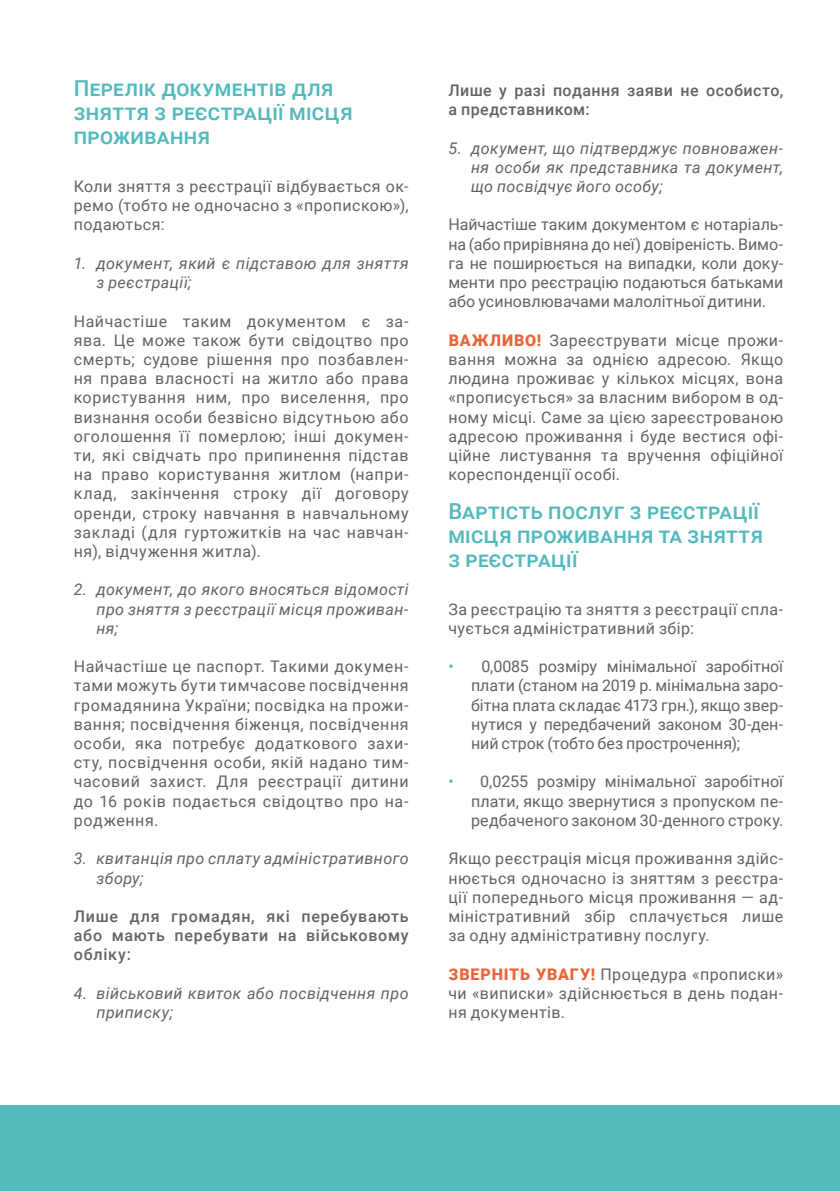
<style>
.page{position:relative;width:840px;height:1191px;background:#fff}
.page>*{position:absolute;margin:0;border:0;box-sizing:border-box;transform-origin:0 0}
.t1{font:500 22px/24px "Roboto";letter-spacing:.015em;color:#52b9bc}
.t2{font:16px/19.2px "Roboto";letter-spacing:.025em;color:#646363;text-align:justify}
.t3{font:italic 16px/19.2px "Roboto";letter-spacing:.025em;color:#646363}
.t4{font:500 16px/19.2px "Roboto";letter-spacing:.035em;color:#646363;text-align:justify}
.s1{font-weight:900;color:#e96539}
.s2{color:#52b9bc}
</style>
<div class="page">
<div style="left:0;top:1106px;width:839px;height:85px;background:#52b9bc"></div>
<h1 class="t1" style="left:74px;top:75px;width:280px">Перелік документів для зняття з реєстрації місця проживання</h1>
<p class="t2" style="left:74px;top:176px;width:336px">Коли зняття з реєстрації відбувається ок&shy;ремо (тобто не одночасно з «пропискою»), подаються:</p>
<p class="t3" style="left:96px;top:253px;width:313px;text-indent:-23px">1. документ, який є підставою для зняття з реєстрації;</p>
<p class="t2" style="left:74px;top:311px;width:336px">Найчастіше таким документом є за&shy;ява. Це може також бути свідоцтво про смерть; судове рішення про позбавлен&shy;ня права власності на житло або права користування ним, про виселення, про визнання особи безвісно відсутньою або оголошення її померлою; інші докумен&shy;ти, які свідчать про припинення підстав на право користування житлом (напри&shy;клад, закінчення строку дії договору оренди, строку навчання в навчальному закладі (для гуртожитків на час навчан&shy;ня), відчуження житла).</p>
<p class="t3" style="left:96px;top:579px;width:313px;text-align:justify;text-indent:-23px">2. документ, до якого вносяться відомості про зняття з реєстрації місця проживан&shy;ня;</p>
<p class="t2" style="left:74px;top:656px;width:336px">Найчастіше це паспорт. Такими докумен&shy;тами можуть бути тимчасове посвідчення громадянина України; посвідка на прожи&shy;вання; посвідчення біженця, посвідчення особи, яка потребує додаткового захи&shy;сту, посвідчення особи, якій надано тим&shy;часовий захист. Для реєстрації дитини до 16 років подається свідоцтво про на&shy;родження.</p>
<p class="t3" style="left:96px;top:848px;width:313px;text-indent:-23px">3. квитанція про сплату адміністративного збору;</p>
<p class="t4" style="left:74px;top:906px;width:336px">Лише для громадян, які перебувають або мають перебувати на військовому обліку:</p>
<p class="t3" style="left:96px;top:983px;width:313px;text-indent:-23px">4. військовий квиток або посвідчення про приписку;</p>
<p class="t4" style="left:448px;top:80px;width:336px">Лише у разі подання заяви не особисто, а представником:</p>
<p class="t3" style="left:471px;top:138px;width:313px;text-align:justify;text-indent:-23px">5. документ, що підтверджує повноважен&shy;ня особи як представника та документ, що посвідчує його особу;</p>
<p class="t2" style="left:448px;top:215px;width:336px">Найчастіше таким документом є нотаріаль&shy;на (або прирівняна до неї) довіреність. Вимо&shy;га не поширюється на випадки, коли доку&shy;менти про реєстрацію подаються батьками або усиновлювачами малолітньої дитини.</p>
<p class="t2" style="left:448px;top:330px;width:336px"><span class="s1">ВАЖЛИВО!</span> Зареєструвати місце прожи&shy;вання можна за однією адресою. Якщо людина проживає у кількох місцях, вона «прописується» за власним вибором в од&shy;ному місці. Саме за цією зареєстрованою адресою проживання і буде вестися офі&shy;ційне листування та вручення офіційної кореспонденції особі.</p>
<h1 class="t1" style="left:448px;top:498px;width:316px">Вартість послуг з реєстрації місця проживання та зняття з реєстрації</h1>
<p class="t2" style="left:448px;top:599px;width:336px">За реєстрацію та зняття з реєстрації спла&shy;чується адміністративний збір:</p>
<p class="t2" style="left:471px;top:656px;width:313px;text-indent:-23px"><span class="s2">•</span> 0,0085 розміру мінімальної заробітної плати (станом на 2019 р. мінімальна заро&shy;бітна плата складає 4173 грн.), якщо звер&shy;нутися у передбачений законом 30-ден&shy;ний строк (тобто без прострочення);</p>
<p class="t2" style="left:471px;top:771px;width:313px;text-indent:-23px"><span class="s2">•</span> 0,0255 розміру мінімальної заробітної плати, якщо звернутися з пропуском пе&shy;редбаченого законом 30-денного строку.</p>
<p class="t2" style="left:448px;top:848px;width:336px">Якщо реєстрація місця проживання здійс&shy;нюється одночасно із зняттям з реєстра&shy;ції попереднього місця проживання — ад&shy;міністративний збір сплачується лише за одну адміністративну послугу.</p>
<p class="t2" style="left:448px;top:963px;width:336px"><span class="s1">ЗВЕРНІТЬ УВАГУ!</span> Процедура «прописки» чи «виписки» здійснюється в день подан&shy;ня документів.</p>
</div>
